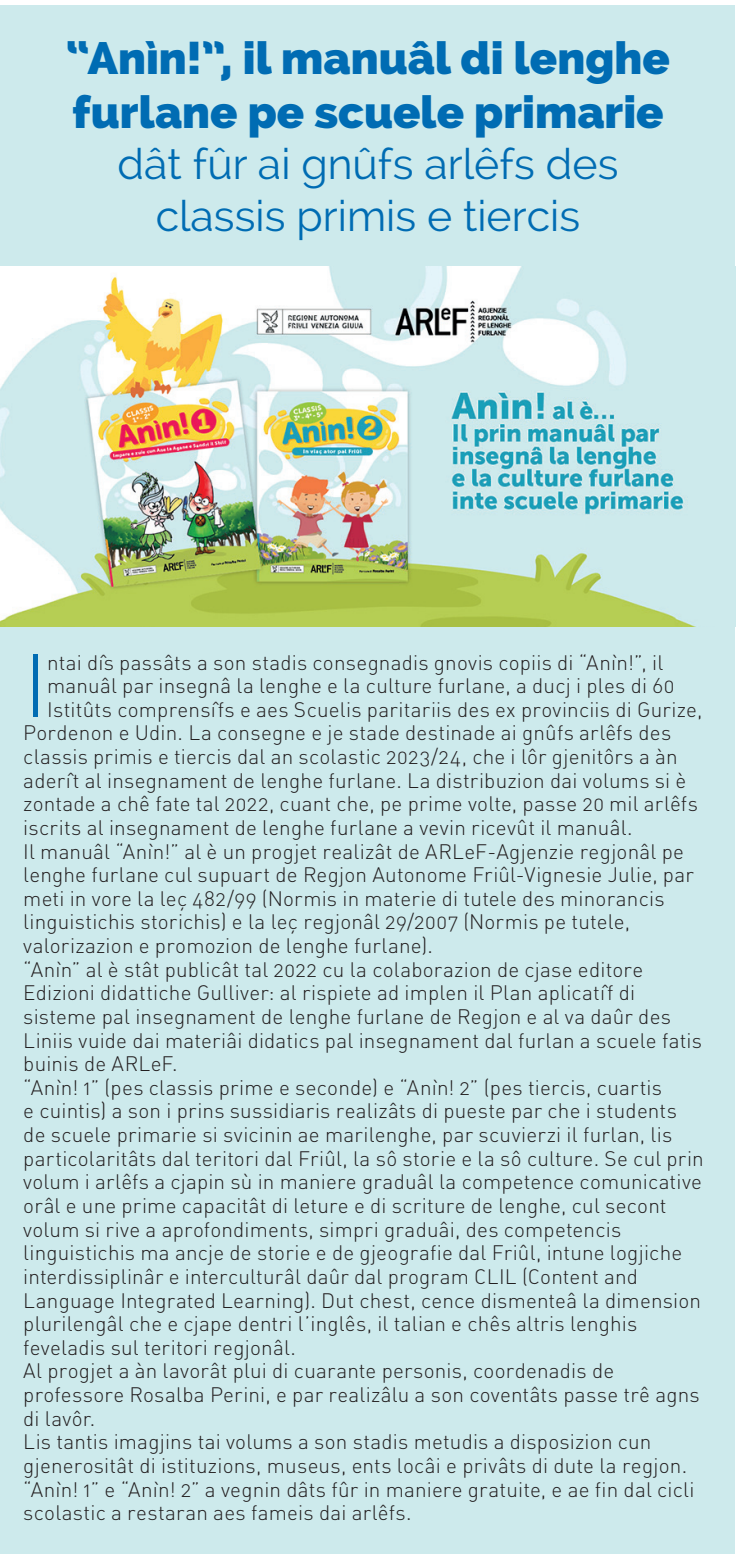
<style>
.page{position:relative;width:736px;height:1559px;background:#fff}
.page>*{position:absolute;margin:0;border:0;box-sizing:border-box;transform-origin:0 0}
.t1{font:87.08px "DIN Light Alternate";color:#006cb3}
.t2{font:800 45px/54px "Raleway";color:#006cb3}
.t3{font:42.75px/51.8px "Raleway";color:#006cb3;text-align:center}
.t4{font:20.7px "DIN Light Alternate";letter-spacing:.01em;color:#231f20}
</style>
<div class="page">
<div style="left:1px;top:5px;width:734px;height:1548px;background:#cdeaec"></div>
<img style="left:0;top:266px;width:736px;height:360px">
<h2 class="t2" style="left:66px;top:31px;width:605px">“Anìn!”, il manuâl di lenghe furlane pe scuele primarie</h2>
<h3 class="t3" style="left:117px;top:138px;width:502px">dât fûr ai gnûfs arlêfs des classis primis e tiercis</h3>
<h1 class="t1" style="left:23px;top:632px;width:25px">I</h1>
<p class="t4" style="left:47px;top:649px;width:617px">ntai dîs passâts a son stadis consegnadis gnovis copiis di “Anìn!”, il</p>
<p class="t4" style="left:47px;top:673px;width:629px">manuâl par insegnâ la lenghe e la culture furlane, a ducj i ples di 60</p>
<p class="t4" style="left:47px;top:696px;width:656px">Istitûts comprensîfs e aes Scuelis paritariis des ex provinciis di Gurize,</p>
<p class="t4" style="left:23px;top:720px;width:649px">Pordenon e Udin. La consegne e je stade destinade ai gnûfs arlêfs des</p>
<p class="t4" style="left:23px;top:743px;width:656px">classis primis e tiercis dal an scolastic 2023/24, che i lôr gjenitôrs a àn</p>
<p class="t4" style="left:23px;top:767px;width:664px">aderît al insegnament de lenghe furlane. La distribuzion dai volums si è</p>
<p class="t4" style="left:23px;top:791px;width:676px">zontade a chê fate tal 2022, cuant che, pe prime volte, passe 20 mil arlêfs</p>
<p class="t4" style="left:23px;top:814px;width:611px">iscrits al insegnament de lenghe furlane a vevin ricevût il manuâl.</p>
<p class="t4" style="left:23px;top:838px;width:662px">Il manuâl “Anìn!” al è un progjet realizât de ARLeF-Agjenzie regjonâl pe</p>
<p class="t4" style="left:23px;top:862px;width:672px">lenghe furlane cul supuart de Regjon Autonome Friûl-Vignesie Julie, par</p>
<p class="t4" style="left:23px;top:885px;width:642px">meti in vore la leç 482/99 (Normis in materie di tutele des minorancis</p>
<p class="t4" style="left:23px;top:909px;width:608px">linguistichis storichis) e la leç regjonâl 29/2007 (Normis pe tutele,</p>
<p class="t4" style="left:23px;top:932px;width:411px">valorizazion e promozion de lenghe furlane).</p>
<p class="t4" style="left:23px;top:956px;width:621px">“Anìn” al è stât publicât tal 2022 cu la colaborazion de cjase editore</p>
<p class="t4" style="left:23px;top:980px;width:613px">Edizioni didattiche Gulliver: al rispiete ad implen il Plan aplicatîf di</p>
<p class="t4" style="left:23px;top:1003px;width:649px">sisteme pal insegnament de lenghe furlane de Regjon e al va daûr des</p>
<p class="t4" style="left:23px;top:1027px;width:680px">Liniis vuide dai materiâi didatics pal insegnament dal furlan a scuele fatis</p>
<p class="t4" style="left:23px;top:1050px;width:156px">buinis de ARLeF.</p>
<p class="t4" style="left:23px;top:1074px;width:640px">“Anìn! 1” (pes classis prime e seconde) e “Anìn! 2” (pes tiercis, cuartis</p>
<p class="t4" style="left:23px;top:1098px;width:655px">e cuintis) a son i prins sussidiaris realizâts di pueste par che i students</p>
<p class="t4" style="left:23px;top:1121px;width:650px">de scuele primarie si svicinin ae marilenghe, par scuvierzi il furlan, lis</p>
<p class="t4" style="left:23px;top:1145px;width:682px">particolaritâts dal teritori dal Friûl, la sô storie e la sô culture. Se cul prin</p>
<p class="t4" style="left:23px;top:1169px;width:680px">volum i arlêfs a cjapin sù in maniere graduâl la competence comunicative</p>
<p class="t4" style="left:23px;top:1192px;width:645px">orâl e une prime capacitât di leture e di scriture de lenghe, cul secont</p>
<p class="t4" style="left:23px;top:1216px;width:599px">volum si rive a aprofondiments, simpri graduâi, des competencis</p>
<p class="t4" style="left:23px;top:1239px;width:660px">linguistichis ma ancje de storie e de gjeografie dal Friûl, intune logjiche</p>
<p class="t4" style="left:23px;top:1263px;width:616px">interdissiplinâr e interculturâl daûr dal program CLIL (Content and</p>
<p class="t4" style="left:23px;top:1287px;width:679px">Language Integrated Learning). Dut chest, cence dismenteâ la dimension</p>
<p class="t4" style="left:23px;top:1310px;width:615px">plurilengâl che e cjape dentri l’inglês, il talian e chês altris lenghis</p>
<p class="t4" style="left:23px;top:1334px;width:274px">feveladis sul teritori regjonâl.</p>
<p class="t4" style="left:23px;top:1358px;width:592px">Al progjet a àn lavorât plui di cuarante personis, coordenadis de</p>
<p class="t4" style="left:23px;top:1381px;width:678px">professore Rosalba Perini, e par realizâlu a son coventâts passe trê agns</p>
<p class="t4" style="left:23px;top:1405px;width:74px">di lavôr.</p>
<p class="t4" style="left:23px;top:1428px;width:629px">Lis tantis imagjins tai volums a son stadis metudis a disposizion cun</p>
<p class="t4" style="left:23px;top:1452px;width:665px">gjenerositât di istituzions, museus, ents locâi e privâts di dute la regjon.</p>
<p class="t4" style="left:23px;top:1476px;width:672px">“Anìn! 1” e “Anìn! 2” a vegnin dâts fûr in maniere gratuite, e ae fin dal cicli</p>
<p class="t4" style="left:23px;top:1499px;width:390px">scolastic a restaran aes fameis dai arlêfs.</p>
</div>
